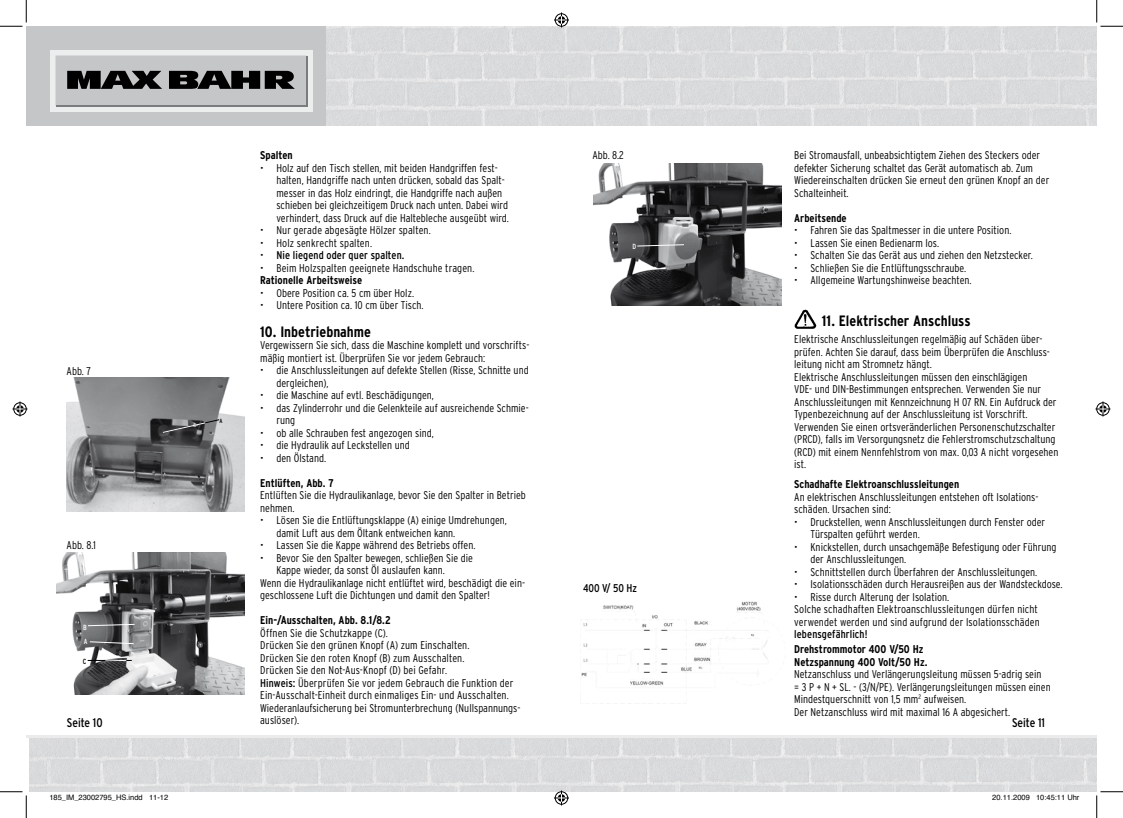
<style>
.page{position:relative;width:1123px;height:818px;background:#fff}
.page>*{position:absolute;margin:0;border:0;box-sizing:border-box;transform-origin:0 0}
.t1{font:700 condensed 15px "Interstate";color:#000}
.t2{font:condensed 12.5px "Interstate";color:#000}
.t3{font:300 condensed 11.25px/12.5px "Interstate";color:#000}
.t4{font:700 condensed 11.25px/12.5px "Interstate";color:#000}
.t5{font:condensed 11.25px "Interstate";letter-spacing:.01em;color:#000}
.t6{font:7.5px "Helvetica";color:#000}
.t7{font:condensed 7.38px/14.2px "Interstate";color:#fff}
.t8{font:condensed 7.38px "Interstate";color:#000}
.t9{font:condensed 6.12px "Interstate";color:#000}
.s1{font-weight:300}
.s2{font-weight:400}
</style>
<div class="page">
<img style="left:326px;top:26px;width:770px;height:99px">
<div style="left:26px;top:26px;width:300px;height:99px;background:#c5c6c8"></div>
<div style="left:50px;top:50px;width:263px;height:62px;background:#eceded"></div>
<div style="left:55px;top:55px;width:251px;height:51px;background:#c5c6c8"></div>
<svg style="left:67px;top:71px;width:228px;height:18px"></svg>
<hr style="left:306px;top:56px;width:1px;height:51px;background:#7b7c7e">
<hr style="left:56px;top:106px;width:251px;height:1px;background:#7b7c7e">
<img style="left:30px;top:737px;width:1066px;height:55px">
<hr style="left:26px;top:735px;width:535px;height:2px;background:#ebebec">
<hr style="left:561px;top:735px;width:535px;height:2px;background:#ebebec">
<img style="left:67px;top:378px;width:177px;height:133px">
<svg style="left:162px;top:419px;width:57px;height:14px"></svg>
<img style="left:56px;top:553px;width:189px;height:141px">
<hr style="left:88px;top:660px;width:44px;height:1px;background:#000">
<svg style="left:87px;top:623px;width:48px;height:4px"></svg>
<svg style="left:89px;top:641px;width:46px;height:3px"></svg>
<svg style="left:105px;top:659px;width:22px;height:2px"></svg>
<img style="left:794px;top:309px;width:23px;height:20px">
<img style="left:593px;top:164px;width:189px;height:141px">
<svg style="left:636px;top:244px;width:49px;height:3px"></svg>
<img style="left:581px;top:601px;width:186px;height:87px">
<svg style="left:0;top:0;width:27px;height:27px"></svg>
<svg style="left:0;top:791px;width:27px;height:27px"></svg>
<svg style="left:1096px;top:0;width:27px;height:27px"></svg>
<svg style="left:1096px;top:791px;width:27px;height:27px"></svg>
<svg style="left:554px;top:13px;width:15px;height:15px"></svg>
<svg style="left:554px;top:790px;width:15px;height:15px"></svg>
<svg style="left:13px;top:401px;width:15px;height:15px"></svg>
<svg style="left:1095px;top:401px;width:15px;height:15px"></svg>
<p class="t3" style="left:794px;top:149px;width:256px">Bei Stromausfall, unbeabsichtigtem Ziehen des Steckers oder defekter Sicherung schaltet das Gerät automatisch ab. Zum Wiedereinschalten drücken Sie erneut den grünen Knopf an der Schalteinheit.</p>
<p class="t4" style="left:794px;top:212px;width:54px">Arbeitsende</p>
<p class="t3" style="left:794px;top:224px;width:219px">• Fahren Sie das Spaltmesser in die untere Position.</p>
<p class="t3" style="left:794px;top:236px;width:146px">• Lassen Sie einen Bedienarm los.</p>
<p class="t3" style="left:794px;top:249px;width:240px">• Schalten Sie das Gerät aus und ziehen den Netzstecker.</p>
<p class="t3" style="left:794px;top:261px;width:173px">• Schließen Sie die Entlüftungsschraube.</p>
<p class="t3" style="left:794px;top:274px;width:179px">• Allgemeine Wartungshinweise beachten.</p>
<h1 class="t1" style="left:822px;top:312px;width:150px">11. Elektrischer Anschluss</h1>
<p class="t3" style="left:794px;top:333px;width:266px">Elektrische Anschlussleitungen regelmäßig auf Schäden über&shy;prüfen. Achten Sie darauf, dass beim Überprüfen die Anschluss&shy;leitung nicht am Stromnetz hängt.<br>Elektrische Anschlussleitungen müssen den einschlägigen<br>VDE- und DIN-Bestimmungen entsprechen. Verwenden Sie nur Anschlussleitungen mit Kennzeichnung H 07 RN. Ein Aufdruck der Typenbezeichnung auf der Anschlussleitung ist Vorschrift.<br>Verwenden Sie einen ortsveränderlichen Personenschutzschalter (PRCD), falls im Versorgungsnetz die Fehlerstromschutzschaltung (RCD) mit einem Nennfehlstrom von max. 0,03 A nicht vorgesehen ist.</p>
<p class="t4" style="left:794px;top:478px;width:166px">Schadhafte Elektroanschlussleitungen</p>
<p class="t3" style="left:794px;top:490px;width:244px">An elektrischen Anschlussleitungen entstehen oft Isolations-- schäden. Ursachen sind:</p>
<p class="t3" style="left:810px;top:515px;width:236px;text-indent:-16px">• Druckstellen, wenn Anschlussleitungen durch Fenster oder<br>Türspalten geführt werden.</p>
<p class="t3" style="left:810px;top:540px;width:248px;text-indent:-16px">• Knickstellen, durch unsachgemäße Befestigung oder Führung der Anschlussleitungen.</p>
<p class="t3" style="left:794px;top:565px;width:244px">• Schnittstellen durch Überfahren der Anschlussleitungen.</p>
<p class="t3" style="left:794px;top:578px;width:270px">• Isolationsschäden durch Herausreißen aus der Wandsteckdose.</p>
<p class="t3" style="left:794px;top:590px;width:247px">• Risse durch Alterung der Isolation.<br>Solche schadhaften Elektroanschlussleitungen dürfen nicht verwendet werden und sind aufgrund der Isolationsschäden</p>
<p class="t5" style="left:794px;top:628px;width:75px">lebensgefährlich!</p>
<p class="t4" style="left:794px;top:643px;width:135px">Drehstrommotor 400 V/50 Hz<br>Netzspannung 400 Volt/50 Hz.</p>
<p class="t3" style="left:794px;top:668px;width:258px">Netzanschluss und Verlängerungsleitung müssen 5-adrig sein<br>= 3 P + N + SL. - (3/N/PE). Verlängerungsleitungen müssen einen Mindestquerschnitt von 1,5 mm<sup>2</sup> aufweisen.<br>Der Netzanschluss wird mit maximal 16 A abgesichert.</p>
<p class="t4" style="left:260px;top:149px;width:34px">Spalten</p>
<p class="t3" style="left:276px;top:162px;width:234px;text-indent:-16px">• Holz auf den Tisch stellen, mit beiden Handgriffen fest&shy;halten, Handgriffe nach unten drücken, sobald das Spalt&shy;messer in das Holz eindringt, die Handgriffe nach außen schieben bei gleichzeitigem Druck nach unten. Dabei wird verhindert, dass Druck auf die Haltebleche ausgeübt wird.</p>
<p class="t3" style="left:260px;top:224px;width:172px">• Nur gerade abgesägte Hölzer spalten.</p>
<p class="t3" style="left:260px;top:236px;width:113px">• Holz senkrecht spalten.</p>
<p class="t5" style="left:260px;top:249px;width:146px"><span class="s1">•</span> Nie liegend oder quer spalten.</p>
<p class="t3" style="left:260px;top:261px;width:216px">• Beim Holzspalten geeignete Handschuhe tragen.</p>
<p class="t4" style="left:260px;top:274px;width:104px">Rationelle Arbeitsweise</p>
<p class="t3" style="left:260px;top:286px;width:155px">• Obere Position ca. 5 cm über Holz.</p>
<p class="t3" style="left:260px;top:299px;width:165px">• Untere Position ca. 10 cm über Tisch.</p>
<h1 class="t1" style="left:260px;top:323px;width:112px">10. Inbetriebnahme</h1>
<p class="t3" style="left:260px;top:339px;width:271px">Vergewissern Sie sich, dass die Maschine komplett und vorschrifts&shy;mäßig montiert ist. Überprüfen Sie vor jedem Gebrauch:</p>
<p class="t3" style="left:276px;top:364px;width:254px;text-indent:-16px">• die Anschlussleitungen auf defekte Stellen (Risse, Schnitte und dergleichen),</p>
<p class="t3" style="left:260px;top:389px;width:175px">• die Maschine auf evtl. Beschädigungen,</p>
<p class="t3" style="left:276px;top:401px;width:254px;text-indent:-16px">• das Zylinderrohr und die Gelenkteile auf ausreichende Schmie&shy;rung</p>
<p class="t3" style="left:260px;top:426px;width:175px">• ob alle Schrauben fest angezogen sind,</p>
<p class="t3" style="left:260px;top:439px;width:151px">• die Hydraulik auf Leckstellen und</p>
<p class="t3" style="left:260px;top:451px;width:67px">• den Ölstand.</p>
<p class="t4" style="left:260px;top:477px;width:75px">Entlüften, Abb. 7</p>
<p class="t3" style="left:260px;top:489px;width:267px">Entlüften Sie die Hydraulikanlage, bevor Sie den Spalter in Betrieb nehmen.</p>
<p class="t3" style="left:276px;top:514px;width:232px;text-indent:-16px">• Lösen Sie die Entlüftungsklappe (A) einige Umdrehungen, damit Luft aus dem Öltank entweichen kann.</p>
<p class="t3" style="left:260px;top:539px;width:217px">• Lassen Sie die Kappe während des Betriebs offen.</p>
<p class="t3" style="left:260px;top:551px;width:214px">• Bevor Sie den Spalter bewegen, schließen Sie die</p>
<p class="t3" style="left:276px;top:564px;width:170px">Kappe wieder, da sonst Öl auslaufen kann.</p>
<p class="t3" style="left:260px;top:576px;width:266px">Wenn die Hydraulikanlage nicht entlüftet wird, beschädigt die ein-</p>
<p class="t3" style="left:260px;top:589px;width:231px">geschlossene Luft die Dichtungen und damit den Spalter!</p>
<p class="t4" style="left:260px;top:614px;width:132px">Ein-/Ausschalten, Abb. 8.1/8.2</p>
<p class="t3" style="left:260px;top:626px;width:262px">Öffnen Sie die Schutzkappe (C).<br>Drücken Sie den grünen Knopf (A) zum Einschalten.<br>Drücken Sie den roten Knopf (B) zum Ausschalten.<br>Drücken Sie den Not-Aus-Knopf (D) bei Gefahr.<br><span class="s2">Hinweis:</span> Überprüfen Sie vor jedem Gebrauch die Funktion der Ein-Ausschalt-Einheit durch einmaliges Ein- und Ausschalten.<br>Wiederanlaufsicherung bei Stromunterbrechung (Nullspannungs&shy;auslöser).</p>
<p class="t3" style="left:592px;top:149px;width:33px">Abb. 8.2</p>
<p class="t7" style="left:632px;top:239px;width:5px">D</p>
<p class="t3" style="left:67px;top:364px;width:26px">Abb. 7</p>
<p class="t9" style="left:220px;top:417px;width:5px">A</p>
<p class="t3" style="left:67px;top:539px;width:31px">Abb. 8.1</p>
<p class="t5" style="left:583px;top:582px;width:55px">400 V/ 50 Hz</p>
<p class="t7" style="left:83px;top:620px;width:6px">B<br>A</p>
<p class="t8" style="left:83px;top:658px;width:5px">C</p>
<p class="t2" style="left:67px;top:716px;width:37px">Seite 10</p>
<p class="t2" style="left:1012px;top:716px;width:34px">Seite 11</p>
<p class="t6" style="left:49px;top:791px;width:120px">185_IM_23002795_HS.indd 11-12</p>
<p class="t6" style="left:992px;top:791px;width:89px">20.11.2009 10:45:11 Uhr</p>
</div>
